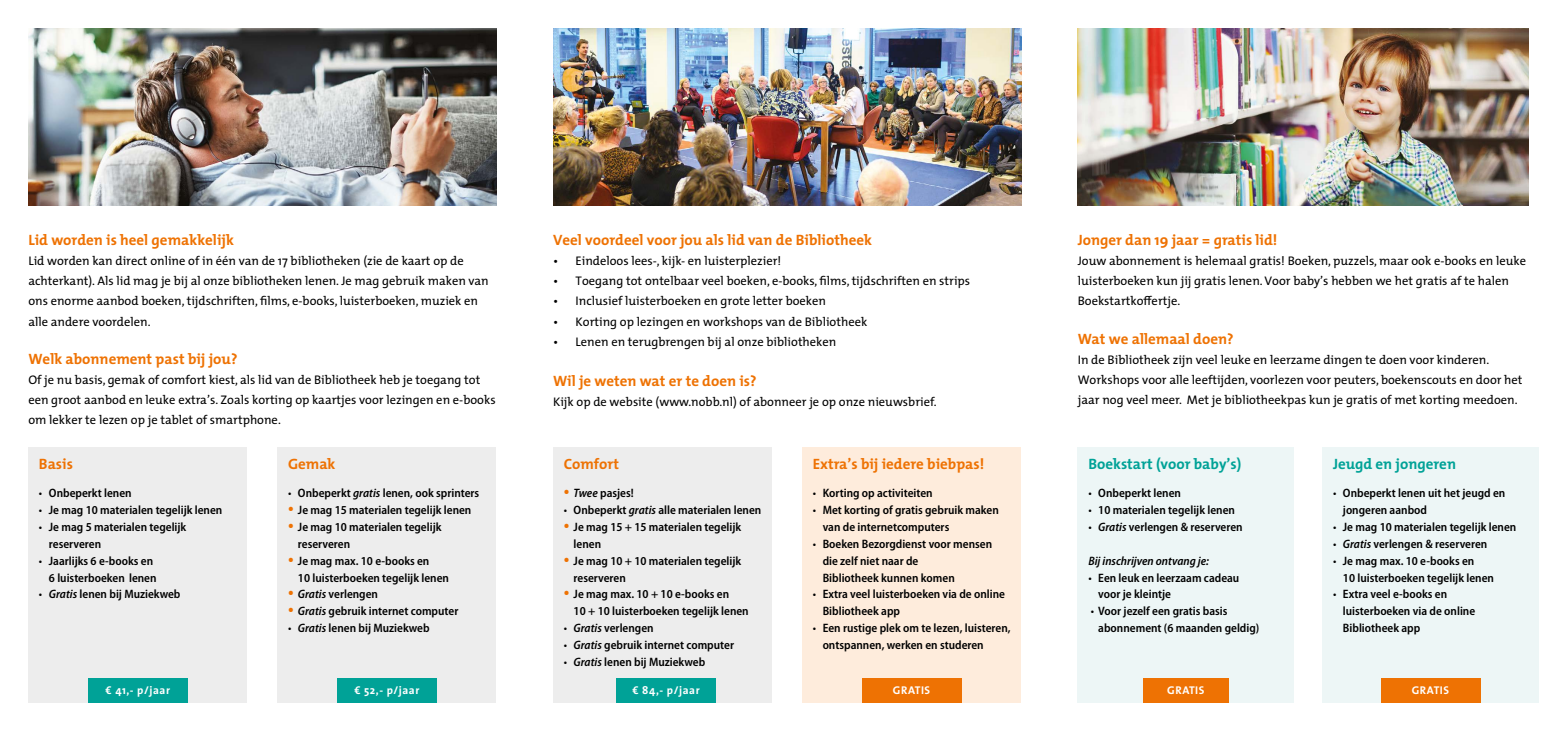
<style>
.page{position:relative;width:1567px;height:745px;background:#fff}
.page>*{position:absolute;margin:0;border:0;box-sizing:border-box;transform-origin:0 0}
.t1{font:700 15px "The Mix";color:#ee7203}
.t2{font:700 15px "The Mix";color:#00a297}
.t3{font:12.5px/20px "The Mix";color:#000}
.t4{font:600 semi-condensed 12.25px/16.9px "Myriad Pro";color:#000}
.t5{font:italic 600 semi-condensed 12.25px "Myriad Pro";color:#000}
.t6{font:700 11.25px "The Sans";letter-spacing:.05em;color:#fff}
.s1{font-stretch:condensed}
.s2{font-style:italic}
.s3{font-weight:900;font-stretch:condensed;font-size:18.75px;color:#ee7203}
</style>
<div class="page">
<div style="left:28px;top:446px;width:219px;height:256px;background:#ededed"></div>
<div style="left:277px;top:446px;width:219px;height:256px;background:#ededed"></div>
<img style="left:28px;top:28px;width:468px;height:178px">
<img style="left:553px;top:28px;width:467px;height:178px">
<div style="left:553px;top:446px;width:219px;height:256px;background:#ededed"></div>
<div style="left:802px;top:446px;width:218px;height:256px;background:#feecdc"></div>
<img style="left:1077px;top:28px;width:450px;height:178px">
<div style="left:1077px;top:446px;width:216px;height:256px;background:#edf6f6"></div>
<div style="left:1322px;top:446px;width:216px;height:256px;background:#edf6f6"></div>
<div style="left:1143px;top:677px;width:85px;height:25px;background:#ee7203"></div>
<div style="left:88px;top:677px;width:99px;height:25px;background:#00a297"></div>
<div style="left:337px;top:677px;width:99px;height:25px;background:#00a297"></div>
<div style="left:616px;top:677px;width:99px;height:25px;background:#00a297"></div>
<div style="left:1380px;top:677px;width:99px;height:25px;background:#ee7203"></div>
<div style="left:861px;top:677px;width:100px;height:25px;background:#ee7203"></div>
<p class="t1" style="left:28px;top:227px;width:207px">Lid worden is heel gemakkelijk</p>
<p class="t3" style="left:28px;top:251px;width:462px">Lid worden kan direct online of in één van de 17 bibliotheken (zie de kaart op de achterkant). Als lid mag je bij al onze bibliotheken lenen. Je mag gebruik maken van ons enorme aanbod boeken, tijdschriften, films, e-books, luisterboeken, muziek en alle andere voordelen.</p>
<p class="t1" style="left:28px;top:345px;width:210px">Welk abonnement past bij jou?</p>
<p class="t3" style="left:28px;top:369px;width:469px">Of je nu basis, gemak of comfort kiest, als lid van de Bibliotheek heb je toegang tot een groot aanbod en leuke extra’s. Zoals korting op kaartjes voor lezingen en e-books om lekker te lezen op je tablet of smartphone.</p>
<p class="t1" style="left:39px;top:451px;width:35px">Basis</p>
<p class="t4" style="left:39px;top:484px;width:94px"><span class="s1">•</span> Onbeperkt lenen</p>
<p class="t4" style="left:39px;top:501px;width:185px"><span class="s1">•</span> Je mag 10 materialen tegelijk lenen</p>
<p class="t4" style="left:49px;top:517px;width:139px;text-indent:-10px"><span class="s1">•</span> Je mag 5 materialen tegelijk reserveren</p>
<p class="t4" style="left:39px;top:551px;width:119px;text-align:right"><span class="s1">•</span> Jaarlijks 6 e-books en<br>6 luisterboeken lenen</p>
<p class="t4" style="left:39px;top:585px;width:143px"><span class="s1">•</span> <span class="s2">Gratis</span> lenen bij Muziekweb</p>
<p class="t1" style="left:553px;top:227px;width:320px">Veel voordeel voor jou als lid van de Bibliotheek</p>
<p class="t3" style="left:553px;top:251px;width:230px">• Eindeloos lees-, kijk- en luisterplezier!</p>
<p class="t3" style="left:553px;top:271px;width:418px">• Toegang tot ontelbaar veel boeken, e-books, films, tijdschriften en strips</p>
<p class="t3" style="left:553px;top:291px;width:274px">• Inclusief luisterboeken en grote letter boeken</p>
<p class="t3" style="left:553px;top:311px;width:316px">• Korting op lezingen en workshops van de Bibliotheek</p>
<p class="t3" style="left:553px;top:331px;width:285px">• Lenen en terugbrengen bij al onze bibliotheken</p>
<p class="t1" style="left:553px;top:367px;width:205px">Wil je weten wat er te doen is?</p>
<p class="t3" style="left:553px;top:391px;width:385px">Kijk op de website (www.nobb.nl) of abonneer je op onze nieuwsbrief.</p>
<p class="t1" style="left:1077px;top:227px;width:201px">Jonger dan 19 jaar = gratis lid!</p>
<p class="t3" style="left:1077px;top:251px;width:450px">Jouw abonnement is helemaal gratis! Boeken, puzzels, maar ook e-books en leuke luisterboeken kun jij gratis lenen. Voor baby’s hebben we het gratis af te halen<br>Boekstartkoffertje.</p>
<p class="t1" style="left:1077px;top:325px;width:157px">Wat we allemaal doen?</p>
<p class="t3" style="left:1077px;top:349px;width:446px">In de Bibliotheek zijn veel leuke en leerzame dingen te doen voor kinderen.<br>Workshops voor alle leeftijden, voorlezen voor peuters, boekenscouts en door het jaar nog veel meer. Met je bibliotheekpas kun je gratis of met korting meedoen.</p>
<p class="t2" style="left:1088px;top:451px;width:154px">Boekstart (voor baby’s)</p>
<p class="t4" style="left:1088px;top:484px;width:94px"><span class="s1">•</span> Onbeperkt lenen</p>
<p class="t4" style="left:1088px;top:501px;width:148px"><span class="s1">•</span> 10 materialen tegelijk lenen</p>
<p class="t4" style="left:1088px;top:517px;width:156px"><span class="s1">•</span> <span class="s2">Gratis</span> verlengen &amp; reserveren</p>
<p class="t5" style="left:1088px;top:552px;width:122px">Bij inschrijven ontvang je:</p>
<p class="t4" style="left:1098px;top:568px;width:142px;text-indent:-10px"><span class="s1">•</span> Een leuk en leerzaam cadeau voor je kleintje</p>
<p class="t4" style="left:1098px;top:602px;width:162px;text-indent:-8px"><span class="s1">•</span> Voor jezelf een gratis basis abonnement (6 maanden geldig)</p>
<p class="t1" style="left:812px;top:451px;width:173px">Extra’s bij iedere biebpas!</p>
<p class="t4" style="left:812px;top:484px;width:121px"><span class="s1">•</span> Korting op activiteiten</p>
<p class="t4" style="left:822px;top:501px;width:178px;text-indent:-10px"><span class="s1">•</span> Met korting of gratis gebruik maken van de internetcomputers</p>
<p class="t4" style="left:822px;top:534px;width:171px;text-indent:-10px"><span class="s1">•</span> Boeken Bezorgdienst voor mensen die zelf niet naar de<br>Bibliotheek kunnen komen</p>
<p class="t4" style="left:822px;top:585px;width:184px;text-indent:-10px"><span class="s1">•</span> Extra veel luisterboeken via de online<br>Bibliotheek app</p>
<p class="t4" style="left:822px;top:619px;width:189px;text-indent:-10px"><span class="s1">•</span> Een rustige plek om te lezen, luisteren, ontspannen, werken en studeren</p>
<p class="t1" style="left:563px;top:451px;width:57px">Comfort</p>
<p class="t4" style="left:563px;top:484px;width:71px"><span class="s3">•</span> <span class="s2">Twee</span> pasjes!</p>
<p class="t4" style="left:563px;top:501px;width:199px"><span class="s1">•</span> Onbeperkt <span class="s2">gratis</span> alle materialen lenen</p>
<p class="t4" style="left:573px;top:517px;width:169px;text-indent:-10px"><span class="s3">•</span> Je mag 15 + 15 materialen tegelijk lenen</p>
<p class="t4" style="left:573px;top:551px;width:169px;text-indent:-10px"><span class="s3">•</span> Je mag 10 + 10 materialen tegelijk reserveren</p>
<p class="t4" style="left:573px;top:585px;width:177px;text-indent:-10px"><span class="s3">•</span> Je mag max. 10 + 10 e-books en<br>10 + 10 luisterboeken tegelijk lenen</p>
<p class="t4" style="left:563px;top:619px;width:91px"><span class="s1">•</span> <span class="s2">Gratis</span> verlengen</p>
<p class="t4" style="left:563px;top:636px;width:172px"><span class="s1">•</span> <span class="s2">Gratis</span> gebruik internet computer</p>
<p class="t4" style="left:563px;top:652px;width:143px"><span class="s1">•</span> <span class="s2">Gratis</span> lenen bij Muziekweb</p>
<p class="t6" style="left:632px;top:680px;width:69px">€ 84,- p/jaar</p>
<p class="t6" style="left:892px;top:680px;width:39px">GRATIS</p>
<p class="t6" style="left:1411px;top:680px;width:39px">GRATIS</p>
<p class="t1" style="left:288px;top:451px;width:49px">Gemak</p>
<p class="t4" style="left:288px;top:484px;width:193px"><span class="s1">•</span> Onbeperkt <span class="s2">gratis</span> lenen, ook sprinters</p>
<p class="t4" style="left:288px;top:501px;width:185px"><span class="s3">•</span> Je mag 15 materialen tegelijk lenen</p>
<p class="t4" style="left:298px;top:517px;width:145px;text-indent:-10px"><span class="s3">•</span> Je mag 10 materialen tegelijk reserveren</p>
<p class="t4" style="left:298px;top:551px;width:152px;text-indent:-10px"><span class="s3">•</span> Je mag max. 10 e-books en<br>10 luisterboeken tegelijk lenen</p>
<p class="t4" style="left:288px;top:585px;width:91px"><span class="s3">•</span> <span class="s2">Gratis</span> verlengen</p>
<p class="t4" style="left:288px;top:602px;width:172px"><span class="s3">•</span> <span class="s2">Gratis</span> gebruik internet computer</p>
<p class="t4" style="left:288px;top:619px;width:143px"><span class="s1">•</span> <span class="s2">Gratis</span> lenen bij Muziekweb</p>
<p class="t2" style="left:1332px;top:451px;width:124px">Jeugd en jongeren</p>
<p class="t4" style="left:1342px;top:484px;width:164px;text-indent:-10px"><span class="s1">•</span> Onbeperkt lenen uit het jeugd en jongeren aanbod</p>
<p class="t4" style="left:1332px;top:517px;width:185px"><span class="s1">•</span> Je mag 10 materialen tegelijk lenen</p>
<p class="t4" style="left:1332px;top:534px;width:156px"><span class="s1">•</span> <span class="s2">Gratis</span> verlengen &amp; reserveren</p>
<p class="t4" style="left:1342px;top:551px;width:152px;text-indent:-10px"><span class="s1">•</span> Je mag max. 10 e-books en<br>10 luisterboeken tegelijk lenen</p>
<p class="t4" style="left:1342px;top:585px;width:134px;text-indent:-10px"><span class="s1">•</span> Extra veel e-books en luisterboeken via de online<br>Bibliotheek app</p>
<p class="t6" style="left:106px;top:680px;width:66px">€ 41,- p/jaar</p>
<p class="t6" style="left:1167px;top:680px;width:39px">GRATIS</p>
<p class="t6" style="left:354px;top:680px;width:67px">€ 52,- p/jaar</p>
</div>
